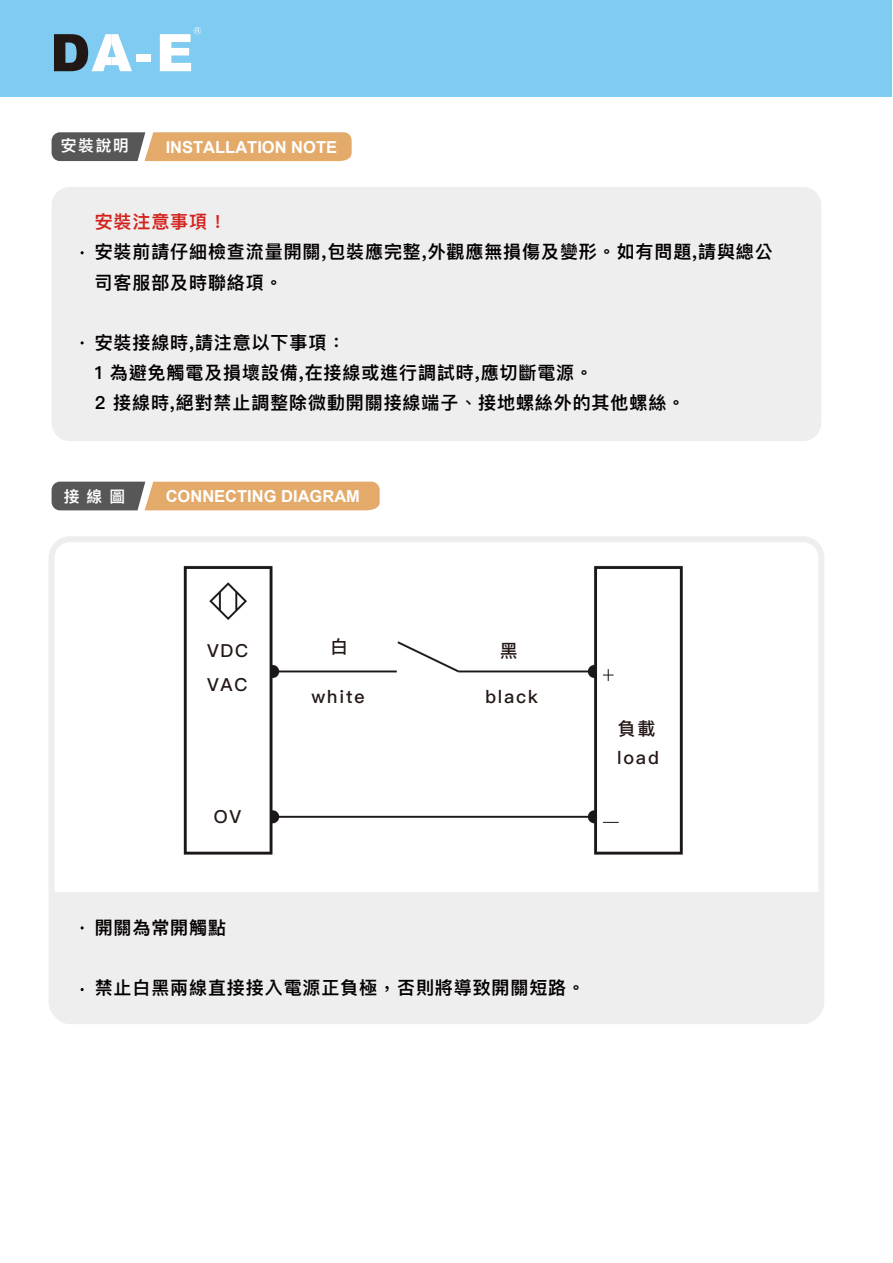
<style>
.page{position:relative;width:893px;height:1263px;background:#fff}
.page>*{position:absolute;margin:0;border:0;box-sizing:border-box;transform-origin:0 0}
.t1{font:600 18px/30px "Ping Fang TC";letter-spacing:.05em;color:#040000}
.t2{font:500 18px/34.2px "Ping Fang TC";letter-spacing:.1em;color:#231815}
.t3{font:600 18px "Ping Fang TC";letter-spacing:.05em;color:#d3221d}
.t4{font:700 16.5px "Arial";color:#fff}
.t5{font:600 15.75px "Ping Fang TC";letter-spacing:.11em;color:#fff}
</style>
<div class="page">
<svg style="left:52px;top:132px;width:300px;height:29px;background:#bc956a"></svg>
<div style="left:52px;top:187px;width:769px;height:254px;background:#eee;border-radius:18px"></div>
<div style="left:0;top:0;width:892px;height:97px;background:#80cbf1"></div>
<div style="left:136px;top:54px;width:15px;height:8px;background:#fff"></div>
<svg style="left:54px;top:34px;width:78px;height:37px"></svg>
<svg style="left:160px;top:27px;width:41px;height:44px"></svg>
<svg style="left:52px;top:482px;width:328px;height:28px;background:#be9569"></svg>
<div style="left:49px;top:536px;width:775px;height:487px;border:6px solid #eee;border-radius:18px"></div>
<div style="left:52px;top:892px;width:769px;height:132px;background:#eee"></div>
<img style="left:183px;top:565px;width:500px;height:290px">
<div style="left:600px;top:705px;width:64px;height:37px;background:#fff"></div>
<div style="left:326px;top:628px;width:40px;height:33px;background:#fff"></div>
<div style="left:493px;top:629px;width:47px;height:33px;background:#fff"></div>
<div style="left:292px;top:682px;width:104px;height:50px;background:#fff"></div>
<div style="left:478px;top:689px;width:88px;height:45px;background:#fff"></div>
<div style="left:196px;top:640px;width:57px;height:82px;background:#fff"></div>
<div style="left:208px;top:807px;width:32px;height:29px;background:#fff"></div>
<div style="left:605px;top:747px;width:56px;height:37px;background:#fff"></div>
<p class="t5" style="left:61px;top:136px;width:70px">安裝說明</p>
<p class="t4" style="left:166px;top:136px;width:173px">INSTALLATION NOTE</p>
<p class="t3" style="left:95px;top:211px;width:128px">安裝注意事項 !</p>
<p class="t1" style="left:95px;top:237px;width:680px">安裝前請仔細檢查流量開關,包裝應完整,外觀應無損傷及變形。如有問題,請與總公司客服部及時聯絡項。</p>
<p class="t1" style="left:95px;top:327px;width:592px">安裝接線時,請注意以下事項：<br>1 為避免觸電及損壞設備,在接線或進行調試時,應切斷電源。<br>2 接線時,絕對禁止調整除微動開關接線端子、接地螺絲外的其他螺絲。</p>
<p class="t5" style="left:64px;top:487px;width:63px">接線圖</p>
<p class="t4" style="left:166px;top:485px;width:196px">CONNECTING DIAGRAM</p>
<p class="t2" style="left:207px;top:633px;width:43px">VDC<br>VAC</p>
<p class="t2" style="left:214px;top:800px;width:29px">OV</p>
<p class="t1" style="left:95px;top:912px;width:133px">開關為常開觸點</p>
<p class="t2" style="left:330px;top:629px;width:19px">白</p>
<p class="t2" style="left:500px;top:633px;width:19px">黑</p>
<p class="t2" style="left:312px;top:679px;width:54px">white</p>
<p class="t2" style="left:485px;top:679px;width:54px">black</p>
<p class="t1" style="left:95px;top:972px;width:492px">禁止白黑兩線直接接入電源正負極，否則將導致開關短路。</p>
<p class="t2" style="left:618px;top:711px;width:39px">負載</p>
<p class="t2" style="left:617px;top:740px;width:43px">load</p>
</div>
